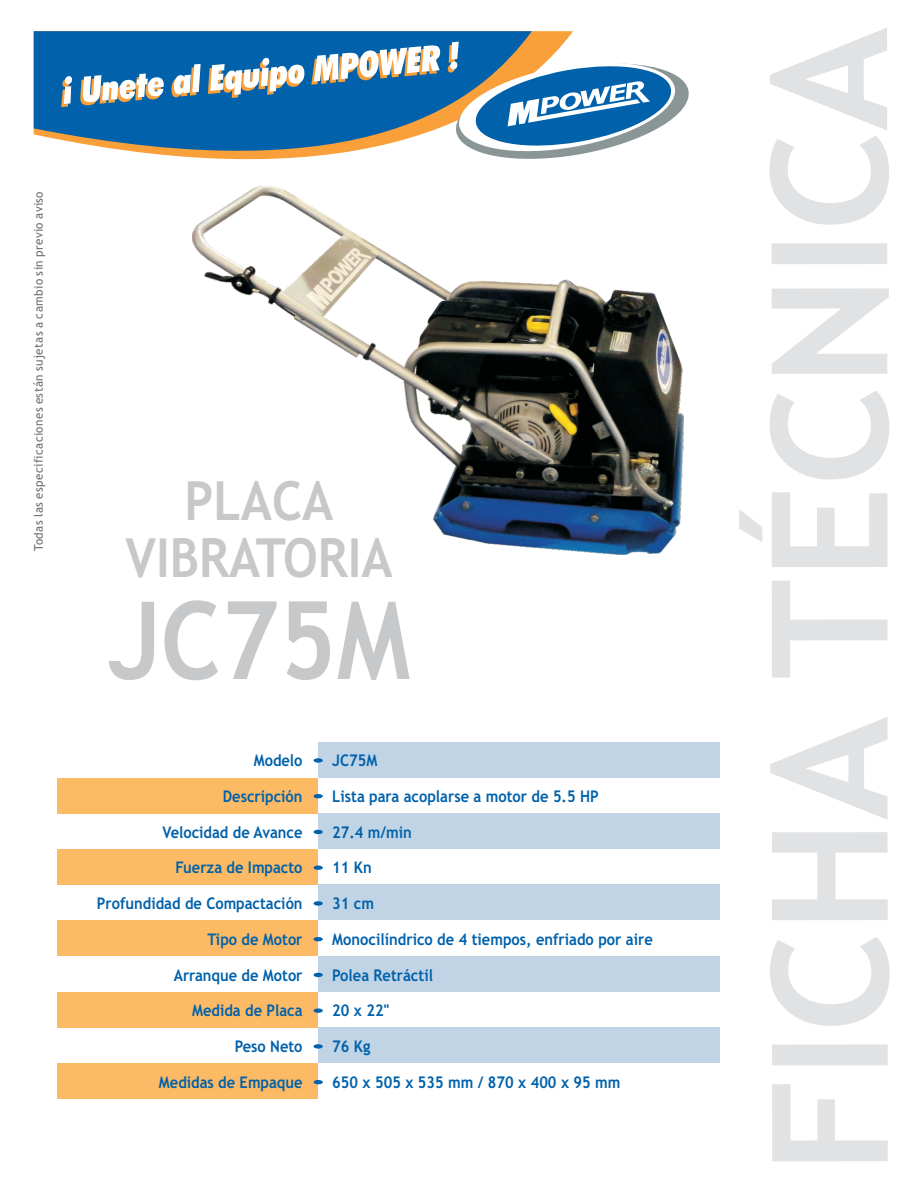
<style>
.page{position:relative;width:918px;height:1188px;background:#fff}
.page>*{position:absolute;margin:0;border:0;box-sizing:border-box;transform-origin:0 0}
.t1{font:700 161.7px "Trebuchet MS";color:#e1e2e4}
.t2{font:700 108px "Trebuchet MS";color:#c7c8ca;scale:.91 1}
.t3{font:700 54px/56.4px "Trebuchet MS";color:#c7c8ca;text-align:center;scale:.91 1}
.t4{font:700 16.05px "Trebuchet MS";color:#0161aa;scale:.92 1}
.t5{font:700 16.05px "Trebuchet MS";color:#0161aa;scale:.91 1}
.t6{font:12px "Trebuchet MS";letter-spacing:.03em;color:#6c6d70}
</style>
<div class="page">
<svg style="left:532px;top:31px;width:41px;height:11px"></svg>
<svg style="left:34px;top:31px;width:498px;height:109px;fill:#0161aa"></svg>
<div style="left:57px;top:778px;width:261px;height:35px;background:#fcba64"></div>
<div style="left:57px;top:849px;width:261px;height:36px;background:#fcba64"></div>
<div style="left:57px;top:920px;width:261px;height:36px;background:#fcba64"></div>
<div style="left:57px;top:992px;width:261px;height:35px;background:#fcba64"></div>
<div style="left:57px;top:1063px;width:261px;height:36px;background:#fcba64"></div>
<div style="left:318px;top:742px;width:402px;height:36px;background:#c0d4e6"></div>
<div style="left:318px;top:813px;width:402px;height:36px;background:#c0d4e6"></div>
<div style="left:318px;top:885px;width:402px;height:35px;background:#c0d4e6"></div>
<div style="left:318px;top:956px;width:402px;height:36px;background:#c0d4e6"></div>
<div style="left:318px;top:1027px;width:402px;height:36px;background:#c0d4e6"></div>
<div style="left:314px;top:758px;width:9px;height:5px;background:#0161aa;border-radius:50%"></div>
<svg style="left:314px;top:794px;width:9px;height:4px"></svg>
<svg style="left:314px;top:830px;width:9px;height:4px"></svg>
<svg style="left:314px;top:866px;width:9px;height:4px"></svg>
<div style="left:314px;top:901px;width:9px;height:5px;background:#0161aa;border-radius:50%"></div>
<svg style="left:314px;top:937px;width:9px;height:4px"></svg>
<svg style="left:314px;top:973px;width:9px;height:4px"></svg>
<div style="left:314px;top:1008px;width:9px;height:5px;background:#0161aa;border-radius:50%"></div>
<div style="left:314px;top:1044px;width:9px;height:5px;background:#0161aa;border-radius:50%"></div>
<svg style="left:314px;top:1080px;width:9px;height:4px"></svg>
<svg style="left:61px;top:42px;width:628px;height:118px"></svg>
<img style="left:193px;top:186px;width:490px;height:368px">
<p class="t6" style="left:34px;top:551px;width:361px;rotate:-90deg">Todas las especificaciones están sujetas a cambio sin previo aviso</p>
<h3 class="t3" style="left:125px;top:478px;width:295px">PLACA<br>VIBRATORIA</h3>
<h2 class="t2" style="left:108px;top:599px;width:333px">JC75M</h2>
<p class="t5" style="left:254px;top:754px;width:55px">Modelo</p>
<p class="t5" style="left:223px;top:790px;width:89px">Descripción</p>
<p class="t5" style="left:162px;top:826px;width:156px">Velocidad de Avance</p>
<p class="t5" style="left:175px;top:861px;width:141px">Fuerza de Impacto</p>
<p class="t5" style="left:97px;top:897px;width:227px">Profundidad de Compactación</p>
<p class="t5" style="left:208px;top:933px;width:106px">Tipo de Motor</p>
<p class="t5" style="left:174px;top:969px;width:143px">Arranque de Motor</p>
<p class="t5" style="left:192px;top:1005px;width:123px">Medida de Placa</p>
<p class="t5" style="left:235px;top:1040px;width:76px">Peso Neto</p>
<p class="t5" style="left:159px;top:1076px;width:159px">Medidas de Empaque</p>
<p class="t4" style="left:332px;top:754px;width:50px">JC75M</p>
<p class="t4" style="left:332px;top:790px;width:291px">Lista para acoplarse a motor de 5.5 HP</p>
<p class="t4" style="left:332px;top:826px;width:88px">27.4 m/min</p>
<p class="t4" style="left:332px;top:861px;width:44px">11 Kn</p>
<p class="t4" style="left:332px;top:897px;width:47px">31 cm</p>
<p class="t4" style="left:332px;top:933px;width:350px">Monocilíndrico de 4 tiempos, enfriado por aire</p>
<p class="t4" style="left:332px;top:969px;width:111px">Polea Retráctil</p>
<p class="t4" style="left:332px;top:1005px;width:63px">20 x 22"</p>
<p class="t4" style="left:332px;top:1040px;width:43px">76 Kg</p>
<p class="t4" style="left:332px;top:1076px;width:315px">650 x 505 x 535 mm / 870 x 400 x 95 mm</p>
<h1 class="t1" style="left:768px;top:1173px;width:1148px;rotate:-90deg">FICHA TÉCNICA</h1>
</div>
